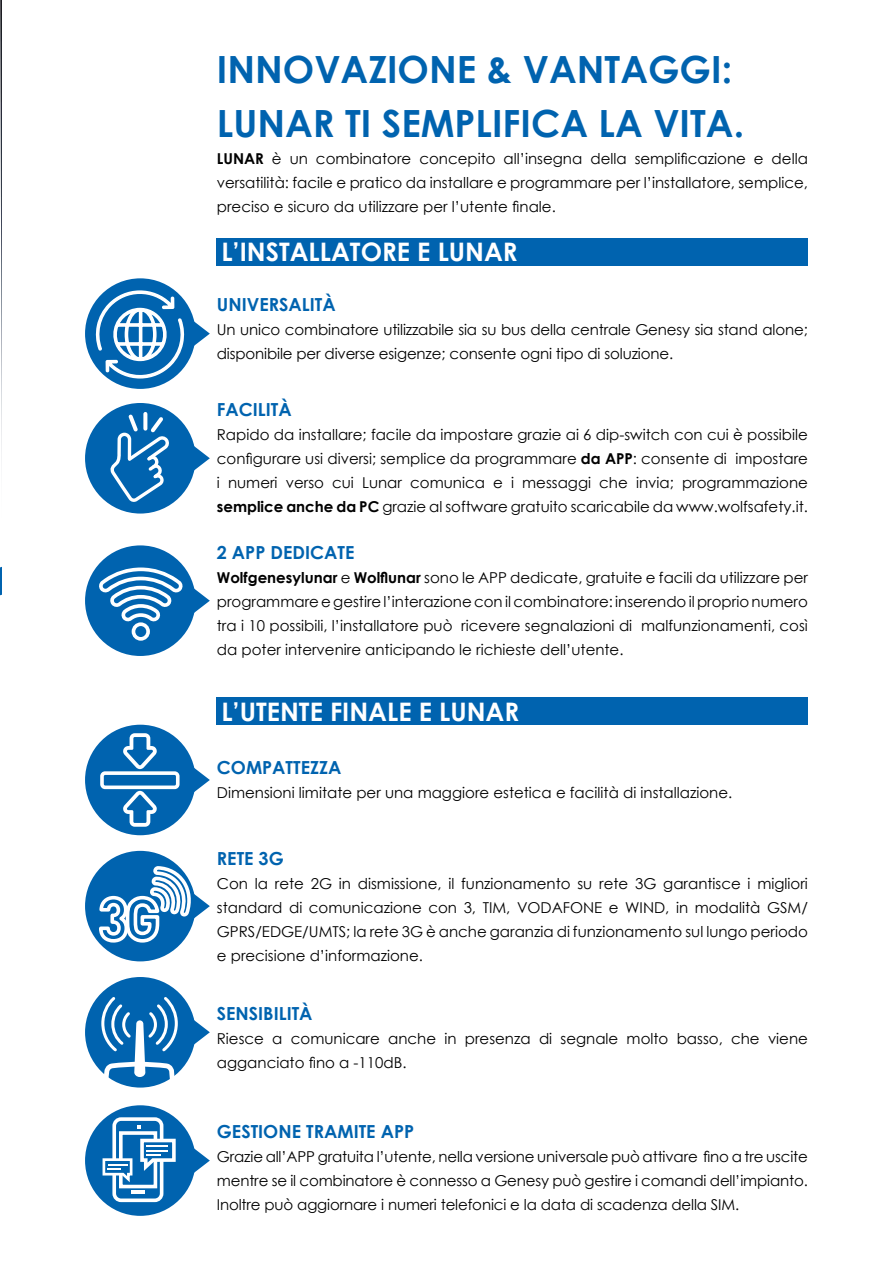
<style>
.page{position:relative;width:893px;height:1263px;background:#fff}
.page>*{position:absolute;margin:0;border:0;box-sizing:border-box;transform-origin:0 0}
.t1{font:700 37.5px/54px "Century Gothic";color:#0063af}
.t2{font:700 25.5px "Century Gothic";color:#fff}
.t3{font:700 18px "Century Gothic";color:#0063af}
.t4{font:15px/24px "Century Gothic";color:#000;text-align:justify}
.s1{font-weight:700}
</style>
<div class="page">
<svg style="left:0;top:0;width:2px;height:596px"></svg>
<div style="left:217px;top:238px;width:591px;height:28px;background:#0063af"></div>
<div style="left:217px;top:697px;width:591px;height:28px;background:#0063af"></div>
<div style="left:85px;top:725px;width:111px;height:110px;background:#0063af;border-radius:50%"></div>
<svg style="left:193px;top:764px;width:17px;height:32px"></svg>
<div style="left:85px;top:977px;width:111px;height:110px;background:#0063af;border-radius:50%"></div>
<svg style="left:193px;top:1016px;width:17px;height:32px"></svg>
<div style="left:85px;top:278px;width:111px;height:111px;background:#0063af;border-radius:50%"></div>
<svg style="left:94px;top:282px;width:116px;height:97px"></svg>
<div style="left:85px;top:403px;width:111px;height:110px;background:#0063af;border-radius:50%"></div>
<svg style="left:193px;top:442px;width:17px;height:32px"></svg>
<svg style="left:109px;top:411px;width:62px;height:91px"></svg>
<div style="left:85px;top:545px;width:111px;height:111px;background:#0063af;border-radius:50%"></div>
<svg style="left:193px;top:585px;width:17px;height:31px"></svg>
<svg style="left:98px;top:567px;width:85px;height:74px"></svg>
<svg style="left:123px;top:791px;width:34px;height:36px"></svg>
<svg style="left:123px;top:733px;width:34px;height:36px"></svg>
<div style="left:100px;top:771px;width:80px;height:18px;border:4px solid #fff;border-radius:3px"></div>
<div style="left:85px;top:851px;width:111px;height:110px;background:#0063af;border-radius:50%"></div>
<svg style="left:98px;top:864px;width:112px;height:80px"></svg>
<svg style="left:100px;top:997px;width:79px;height:88px"></svg>
<div style="left:85px;top:1105px;width:111px;height:111px;background:#0063af;border-radius:50%"></div>
<svg style="left:193px;top:1145px;width:17px;height:31px"></svg>
<svg style="left:101px;top:1115px;width:76px;height:89px"></svg>
<h1 class="t1" style="left:217px;top:41px;width:529px">INNOVAZIONE &amp; VANTAGGI:<br>LUNAR TI SEMPLIFICA LA VITA.</h1>
<p class="t4" style="left:217px;top:146px;width:593px"><span class="s1">LUNAR</span> è un combinatore concepito all’insegna della semplificazione e della versatilità: facile e pratico da installare e programmare per l’installatore, semplice, preciso e sicuro da utilizzare per l’utente finale.</p>
<h2 class="t2" style="left:221px;top:233px;width:298px">L’INSTALLATORE E LUNAR</h2>
<p class="t3" style="left:217px;top:291px;width:120px">UNIVERSALITÀ</p>
<p class="t4" style="left:217px;top:317px;width:593px">Un unico combinatore utilizzabile sia su bus della centrale Genesy sia stand alone; disponibile per diverse esigenze; consente ogni tipo di soluzione.</p>
<p class="t3" style="left:217px;top:396px;width:76px">FACILITÀ</p>
<p class="t4" style="left:217px;top:423px;width:593px">Rapido da installare; facile da impostare grazie ai 6 dip-switch con cui è possibile configurare usi diversi; semplice da programmare <span class="s1">da APP</span>: consente di impostare i numeri verso cui Lunar comunica e i messaggi che invia; programmazione <span class="s1">semplice anche da PC</span> grazie al software gratuito scaricabile da www.wolfsafety.it.</p>
<p class="t3" style="left:217px;top:539px;width:139px">2 APP DEDICATE</p>
<p class="t4" style="left:217px;top:565px;width:593px"><span class="s1">Wolfgenesylunar</span> e <span class="s1">Wolflunar</span> sono le APP dedicate, gratuite e facili da utilizzare per programmare e gestire l’interazione con il combinatore: inserendo il proprio numero tra i 10 possibili, l’installatore può ricevere segnalazioni di malfunzionamenti, così da poter intervenire anticipando le richieste dell’utente.</p>
<h2 class="t2" style="left:221px;top:692px;width:299px">L’UTENTE FINALE E LUNAR</h2>
<p class="t3" style="left:217px;top:754px;width:126px">COMPATTEZZA</p>
<p class="t4" style="left:217px;top:781px;width:517px">Dimensioni limitate per una maggiore estetica e facilità di installazione.</p>
<p class="t3" style="left:217px;top:845px;width:68px">RETE 3G</p>
<p class="t4" style="left:217px;top:871px;width:593px">Con la rete 2G in dismissione, il funzionamento su rete 3G garantisce i migliori standard di comunicazione con 3, TIM, VODAFONE e WIND, in modalità GSM/ GPRS/EDGE/UMTS; la rete 3G è anche garanzia di funzionamento sul lungo periodo e precisione d’informazione.</p>
<p class="t3" style="left:217px;top:1000px;width:97px">SENSIBILITÀ</p>
<p class="t4" style="left:217px;top:1026px;width:593px">Riesce a comunicare anche in presenza di segnale molto basso, che viene agganciato fino a -110dB.</p>
<p class="t3" style="left:217px;top:1118px;width:199px">GESTIONE TRAMITE APP</p>
<p class="t4" style="left:217px;top:1144px;width:593px">Grazie all’APP gratuita l’utente, nella versione universale può attivare fino a tre uscite mentre se il combinatore è connesso a Genesy può gestire i comandi dell’impianto.<br>Inoltre può aggiornare i numeri telefonici e la data di scadenza della SIM.</p>
</div>
